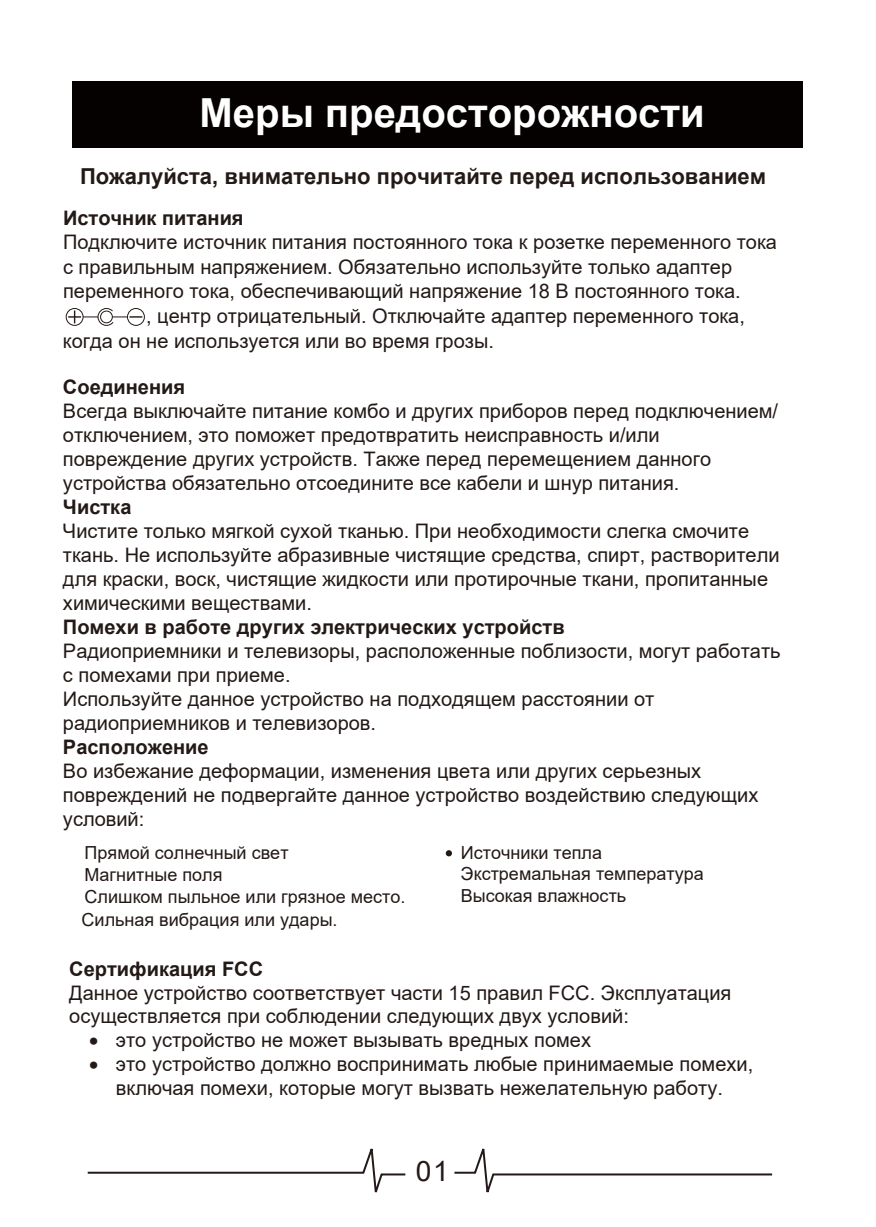
<style>
.page{position:relative;width:876px;height:1227px;background:#fff}
.page>*{position:absolute;margin:0;border:0;box-sizing:border-box;transform-origin:0 0}
.t1{font:700 40px "Arial";color:#fff}
.t2{font:28.2px "Arial";color:#231916}
.t3{font:700 22px "Arial";color:#231916}
.t4{font:20px/24px "Arial";color:#231916}
.t5{font:700 20px "Arial";color:#231916}
.t6{font:18px/22.4px "Arial";color:#231916}
</style>
<div class="page">
<svg style="left:87px;top:1148px;width:319px;height:45px"></svg>
<svg style="left:454px;top:1148px;width:319px;height:45px"></svg>
<div style="left:72px;top:81px;width:730px;height:66px;background:#060101"></div>
<div style="left:445px;top:850px;width:7px;height:6px;background:#231916;border-radius:50%"></div>
<div style="left:66px;top:308px;width:17px;height:17px;border:1px solid #231916;border-radius:50%"></div>
<div style="left:127px;top:308px;width:17px;height:17px;border:1px solid #231916;border-radius:50%"></div>
<svg style="left:68px;top:308px;width:74px;height:18px"></svg>
<h1 class="t1" style="left:199px;top:84px;width:506px">Меры предосторожности</h1>
<p class="t3" style="left:80px;top:161px;width:687px">Пожалуйста, внимательно прочитайте перед использованием</p>
<p class="t5" style="left:63px;top:203px;width:182px">Источник питания</p>
<p class="t4" style="left:63px;top:230px;width:715px">Подключите источник питания постоянного тока к розетке переменного тока</p>
<p class="t4" style="left:63px;top:255px;width:670px">с правильным напряжением. Обязательно используйте только адаптер</p>
<p class="t4" style="left:63px;top:279px;width:678px">переменного тока, обеспечивающий напряжение 18 В постоянного тока.</p>
<p class="t4" style="left:146px;top:304px;width:600px">, центр отрицательный. Отключайте адаптер переменного тока,</p>
<p class="t4" style="left:63px;top:329px;width:432px">когда он не используется или во время грозы.</p>
<p class="t5" style="left:63px;top:372px;width:124px">Соединения</p>
<p class="t4" style="left:63px;top:398px;width:716px">Всегда выключайте питание комбо и других приборов перед подключением/ отключением, это поможет предотвратить неисправность и/или повреждение других устройств. Также перед перемещением данного устройства обязательно отсоедините все кабели и шнур питания.</p>
<p class="t5" style="left:63px;top:492px;width:70px">Чистка</p>
<p class="t4" style="left:63px;top:518px;width:717px">Чистите только мягкой сухой тканью. При необходимости слегка смочите ткань. Не используйте абразивные чистящие средства, спирт, растворители для краски, воск, чистящие жидкости или протирочные ткани, пропитанные химическими веществами.</p>
<p class="t5" style="left:63px;top:612px;width:503px">Помехи в работе других электрических устройств</p>
<p class="t4" style="left:63px;top:638px;width:718px">Радиоприемники и телевизоры, расположенные поблизости, могут работать с помехами при приеме.<br>Используйте данное устройство на подходящем расстоянии от радиоприемников и телевизоров.</p>
<p class="t5" style="left:63px;top:732px;width:147px">Расположение</p>
<p class="t4" style="left:63px;top:758px;width:696px">Во избежание деформации, изменения цвета или других серьезных повреждений не подвергайте данное устройство воздействию следующих условий:</p>
<p class="t6" style="left:82px;top:841px;width:325px">Прямой солнечный свет<br>Магнитные поля<br>Слишком пыльное или грязное место.<br>Сильная вибрация или удары.</p>
<p class="t6" style="left:460px;top:841px;width:244px;line-height:21.6px">Источники тепла<br>Экстремальная температура<br>Высокая влажность</p>
<p class="t5" style="left:69px;top:954px;width:195px">Сертификация FCC</p>
<p class="t4" style="left:69px;top:980px;width:663px">Данное устройство соответствует части 15 правил FCC. Эксплуатация осуществляется при соблюдении следующих двух условий:</p>
<p class="t4" style="left:89px;top:1028px;width:503px">• это устройство не может вызывать вредных помех</p>
<p class="t4" style="left:89px;top:1052px;width:665px;text-align:center">• это устройство должно воспринимать любые принимаемые помехи, включая помехи, которые могут вызвать нежелательную работу.</p>
<h2 class="t2" style="left:415px;top:1152px;width:34px">01</h2>
</div>
